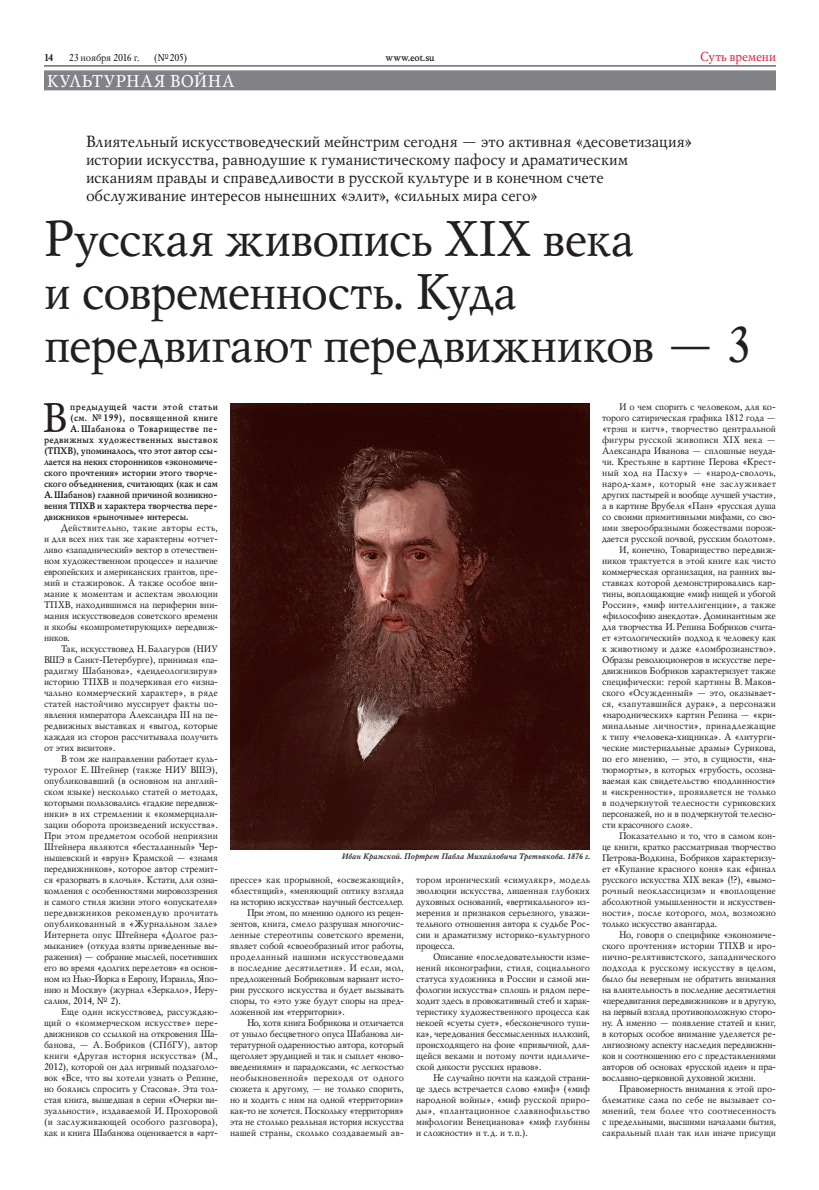
<style>
.page{position:relative;width:819px;height:1190px;background:#fff}
.page>*{position:absolute;margin:0;border:0;box-sizing:border-box;transform-origin:0 0}
.Heading{font:50px/53px "Mysl";letter-spacing:-.025em;color:#231f20}
.DropCap{font:40.9px "Mysl";color:#231f20}
.t1{font:17px "Mysl";color:#fff}
.Overheading{font:16px/18px "Mysl";letter-spacing:-.005em;color:#231f20}
.t2{font:13px "Mysl";letter-spacing:-.01em;color:#dd2033}
.t3{font:10px "Mysl";letter-spacing:-.02em;color:#231f20}
.t4{font:700 10px "Mysl";letter-spacing:-.015em;color:#231f20}
.t5{font:9.5px/11px "Mysl";letter-spacing:-.005em;color:#231f20;text-align:justify}
.DropCap-2{font:700 9.5px "Mysl";letter-spacing:-.005em;color:#231f20}
.DropCap-3{font:700 9.5px "Mysl";letter-spacing:.035em;color:#231f20}
.DropCap-4{font:700 9.5px "Mysl";letter-spacing:.025em;color:#231f20}
.DropCap-5{font:700 9.5px "Mysl";letter-spacing:.055em;color:#231f20}
.t6{font:italic 700 8px "Mysl";color:#231f20}
</style>
<div class="page">
<hr style="left:44px;top:66px;width:732px;height:1px;background:#231f20">
<div style="left:44px;top:70px;width:732px;height:20px;background:#808285"></div>
<img style="left:230px;top:403px;width:360px;height:447px">
<p class="t4" style="left:44px;top:50px;width:11px">14</p>
<p class="t3" style="left:69px;top:51px;width:72px">23 ноября 2016 г.</p>
<p class="t3" style="left:154px;top:51px;width:35px">(№205)</p>
<p class="t4" style="left:386px;top:50px;width:51px">www.eot.su</p>
<h3 class="t2" style="left:700px;top:48px;width:77px">Суть времени</h3>
<h3 class="t1" style="left:47px;top:70px;width:58px">Культурная</h3>
<h3 class="t1" style="left:170px;top:70px;width:52px">война</h3>
<p class="Overheading" style="left:86px;top:132px;width:608px">Влиятельный искусствоведческий мейнстрим сегодня — это активная «десоветизация» истории искусства, равнодушие к гуманистическому пафосу и драматическим исканиям правды и справедливости в русской культуре и в конечном счете обслуживание интересов нынешних «элит», «сильных мира сего»</p>
<p class="Heading" style="left:44px;top:212px;width:709px">Русская живопись ХIХ века<br>и современность. Куда передвигают передвижников — 3</p>
<p class="DropCap" style="left:42px;top:391px;width:27px">В</p>
<p class="DropCap-5" style="left:70px;top:400px;width:149px">предыдущей части этой статьи</p>
<p class="t5" style="left:602px;top:401px;width:176px;text-indent:17px">И о чем спорить с человеком, для ко&shy;торого сатирическая графика 1812 года — «трэш и китч», творчество центральной фигуры русской живописи XIX века — Александра Иванова — сплошные неуда&shy;чи. Крестьяне в картине Перова «Крест&shy;ный ход на Пасху» — «народ-сволочь, народ-хам», который «не заслуживает других пастырей и вообще лучшей участи», а в картине Врубеля «Пан» «русская душа со своими примитивными мифами, со сво&shy;ими зверообразными божествами порож&shy;дается русской почвой, русским болотом».</p>
<p class="t5" style="left:602px;top:544px;width:176px;text-indent:17px">И, конечно, Товарищество передвиж&shy;ников трактуется в этой книге как чисто коммерческая организация, на ранних вы&shy;ставках которой демонстрировались кар&shy;тины, воплощающие «миф нищей и убогой России», «миф интеллигенции», а также «философию анекдота». Доминантным же для творчества И.Репина Бобриков счита&shy;ет «этологический» подход к человеку как к животному и даже «ломброзианство».<br>Образы революционеров в искусстве пере&shy;движников Бобриков характеризует также специфически: герой картины В. Маков&shy;ского «Осужденный» — это, оказывает&shy;ся, «запутавшийся дурак», а персонажи «народнических» картин Репина — «кри&shy;минальные личности», принадлежащие к типу «человека-хищника». А «литурги&shy;ческие мистериальные драмы» Сурикова, по его мнению, — это, в сущности, «на&shy;тюрморты», в которых «грубость, осозна&shy;ваемая как свидетельство «подлинности» и «искренности», проявляется не только в подчеркнутой телесности суриковских персонажей, но и в подчеркнутой телесно&shy;сти красочного слоя».</p>
<p class="t5" style="left:602px;top:830px;width:176px;text-indent:17px">Показательно и то, что в самом кон&shy;це книги, кратко рассматривая творчество Петрова-Водкина, Бобриков характеризу&shy;ет «Купание красного коня» как «финал русского искусства ХIХ века» (!?), «вымо&shy;рочный неоклассицизм» и «воплощение абсолютной умышленности и искусствен&shy;ности», после которого, мол, возможно только искусство авангарда.</p>
<p class="t5" style="left:602px;top:929px;width:176px;text-indent:17px">Но, говоря о специфике «экономиче&shy;ского прочтения» истории ТПХВ и иро&shy;нично-релятивистского, западнического подхода к русскому искусству в целом, было бы неверным не обратить внимания на влиятельность в последние десятилетия «передвигания передвижников» и в другую, на первый взгляд противоположную сторо&shy;ну. А именно — появление статей и книг, в которых особое внимание уделяется ре&shy;лигиозному аспекту наследия передвижни&shy;ков и соотношению его с представлениями авторов об основах «русской идеи» и пра&shy;вославно-церковной духовной жизни.</p>
<p class="t5" style="left:602px;top:1083px;width:176px;text-indent:17px">Правомерность внимания к этой про&shy;блематике сама по себе не вызывает со&shy;мнений, тем более что соотнесенность с предельными, высшими началами бытия, сакральный план так или иначе присущи</p>
<p class="DropCap-3" style="left:70px;top:411px;width:149px">(см. № 199), посвященной книге</p>
<p class="DropCap-4" style="left:70px;top:422px;width:149px">А. Шабанова о Товариществе пе-</p>
<p class="DropCap-3" style="left:44px;top:433px;width:175px">редвижных художественных выставок</p>
<p class="DropCap-2" style="left:44px;top:444px;width:175px">(ТПХВ), упоминалось, что этот автор ссы-</p>
<p class="DropCap-2" style="left:44px;top:455px;width:175px">лается на неких сторонников «экономиче-</p>
<p class="DropCap-2" style="left:44px;top:466px;width:175px">ского прочтения» истории этого творче-</p>
<p class="DropCap-2" style="left:44px;top:477px;width:175px">ского объединения, считающих (как и сам</p>
<p class="DropCap-2" style="left:44px;top:488px;width:175px">А.Шабанов) главной причиной возникно-</p>
<p class="DropCap-2" style="left:44px;top:499px;width:175px">вения ТПХВ и характера творчества пере-</p>
<p class="DropCap-2" style="left:44px;top:510px;width:146px">движников «рыночные» интересы.</p>
<p class="t5" style="left:44px;top:522px;width:176px;text-indent:17px">Действительно, такие авторы есть, и для всех них так же характерны «отчет&shy;ливо «западнический» вектор в отечествен&shy;ном художественном процессе» и наличие европейских и американских грантов, пре&shy;мий и стажировок. А также особое вни&shy;мание к моментам и аспектам эволюции ТПХВ, находившимся на периферии вни&shy;мания искусствоведов советского времени и якобы «компрометирующих» передвиж&shy;ников.</p>
<p class="t5" style="left:44px;top:643px;width:176px;text-indent:17px">Так, искусствовед Н.Балагуров (НИУ ВШЭ в Санкт-Петербурге), принимая «па&shy;радигму Шабанова», «деидеологизируя» историю ТПХВ и подчеркивая его «изна&shy;чально коммерческий характер», в ряде статей настойчиво муссирует факты по&shy;явления императора Александра III на пе&shy;редвижных выставках и «выгод, которые каждая из сторон рассчитывала получить от этих визитов».</p>
<p class="t5" style="left:44px;top:753px;width:176px;text-indent:17px">В том же направлении работает куль&shy;туролог Е.Штейнер (также НИУ ВШЭ), опубликовавший (в основном на англий&shy;ском языке) несколько статей о методах, которыми пользовались «гадкие передвиж&shy;ники» в их стремлении к «коммерциали&shy;зации оборота произведений искусства».<br>При этом предметом особой неприязни Штейнера являются «бесталанный» Чер&shy;нышевский и «врун» Крамской — «знамя передвижников», которое автор стремит&shy;ся «разорвать в клочья». Кстати, для озна&shy;комления с особенностями мировоззрения и самого стиля жизни этого «опускателя» передвижников рекомендую прочитать опубликованный в «Журнальном зале» Интернета опус Штейнера «Долгое раз&shy;мыкание» (откуда взяты приведенные вы&shy;ражения) — собрание мыслей, посетивших его во время «долгих перелетов» «в основ&shy;ном из Нью-Йорка в Европу, Израиль, Япо&shy;нию и Москву» (журнал «Зеркало», Иеру&shy;салим, 2014, № 2).</p>
<p class="t5" style="left:44px;top:1006px;width:176px;text-indent:17px">Еще один искусствовед, рассуждаю&shy;щий о «коммерческом искусстве» пере&shy;движников со ссылкой на откровения Ша&shy;банова, — А. Бобриков (СПбГУ), автор книги «Другая история искусства» (М., 2012), которой он дал игривый подзаголо&shy;вок «Все, что вы хотели узнать о Репине, но боялись спросить у Стасова». Эта тол&shy;стая книга, вышедшая в серии «Очерки ви&shy;зуальности», издаваемой И. Прохоровой (и заслуживающей особого разговора), как и книга Шабанова оценивается в «арт-</p>
<p class="t6" style="left:342px;top:851px;width:250px">Иван Крамской. Портрет Павла Михайловича Третьякова. 1876 г.</p>
<p class="t5" style="left:230px;top:874px;width:176px">прессе» как прорывной, «освежающий», «блестящий», «меняющий оптику взгляда на историю искусства» научный бестселлер.</p>
<p class="t5" style="left:230px;top:907px;width:176px;text-indent:17px">При этом, по мнению одного из рецен&shy;зентов, книга, смело разрушая многочис&shy;ленные стереотипы советского времени, являет собой «своеобразный итог работы, проделанный нашими искусствоведами в последние десятилетия». И если, мол, предложенный Бобриковым вариант исто&shy;рии русского искусства и будет вызывать споры, то «это уже будут споры на пред&shy;ложенной им «территории».</p>
<p class="t5" style="left:230px;top:1017px;width:176px;text-indent:17px">Но, хотя книга Бобрикова и отличается от уныло бесцветного опуса Шабанова ли&shy;тературной одаренностью автора, который щеголяет эрудицией и так и сыплет «ново&shy;введениями» и парадоксами, «с легкостью необыкновенной» переходя от одного сюжета к другому, — не только спорить, но и ходить с ним на одной «территории» как-то не хочется. Поскольку «территория» эта не столько реальная история искусства нашей страны, сколько создаваемый ав-</p>
<p class="t5" style="left:416px;top:874px;width:176px">тором иронический «симулякр», модель эволюции искусства, лишенная глубоких духовных оснований, «вертикального» из&shy;мерения и признаков серьезного, уважи&shy;тельного отношения автора к судьбе Рос&shy;сии и драматизму историко-культурного процесса.</p>
<p class="t5" style="left:416px;top:951px;width:176px;text-indent:17px">Описание «последовательности изме&shy;нений иконографии, стиля, социального статуса художника в России и самой ми&shy;фологии искусства» сплошь и рядом пере&shy;ходит здесь в провокативный стеб и харак&shy;теристику художественного процесса как некоей «суеты сует», «бесконечного тупи&shy;ка», чередования бессмысленных иллюзий, происходящего на фоне «привычной, для&shy;щейся веками и потому почти идилличе&shy;ской дикости русских нравов».</p>
<p class="t5" style="left:416px;top:1072px;width:176px;text-indent:17px">Не случайно почти на каждой страни&shy;це здесь встречается слово «миф» («миф народной войны», «миф русской приро&shy;ды», «плантационное славянофильство мифологии Венецианова» «миф глубины и сложности» и т.д. и т.п.).</p>
</div>
